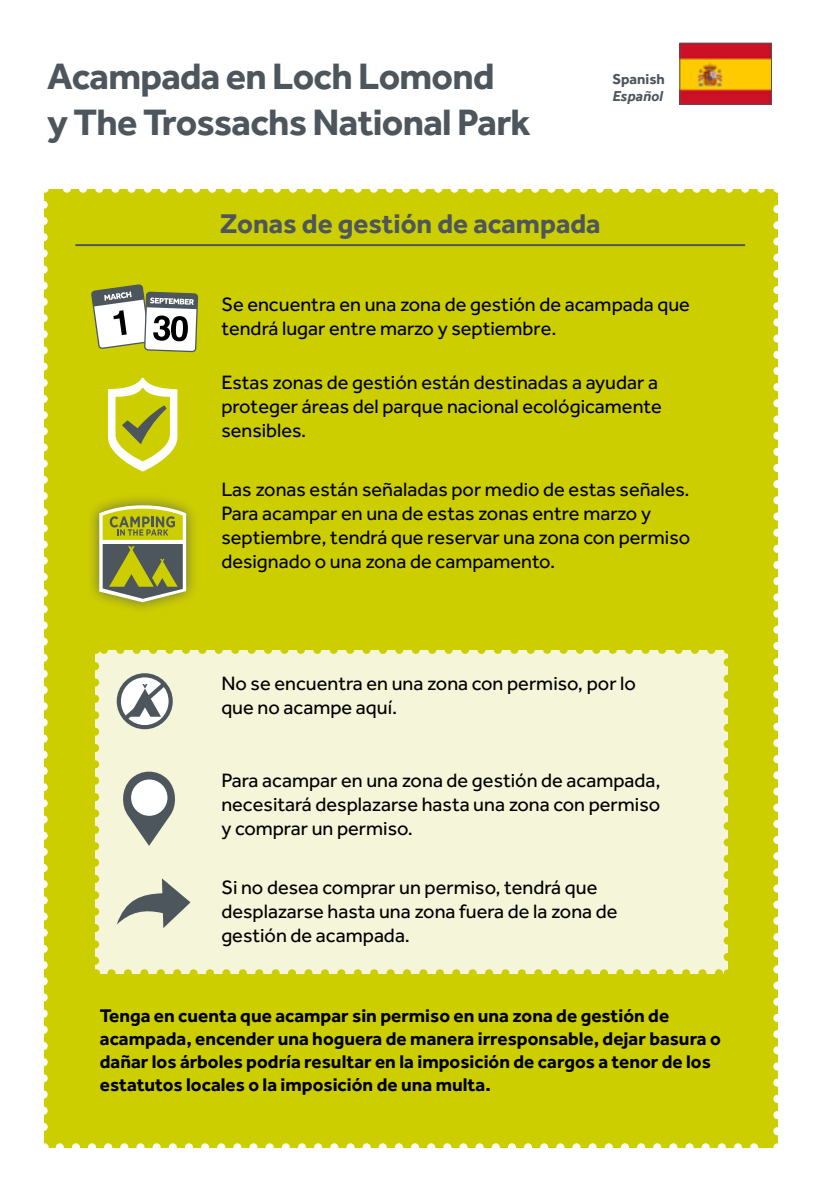
<style>
.page{position:relative;width:840px;height:1191px;background:#fff}
.page>*{position:absolute;margin:0;border:0;box-sizing:border-box;transform-origin:0 0}
.t1{font:700 38px "Effra";letter-spacing:-.02em;color:#4c565c}
.t2{font:700 28px "Effra";color:#4c565c}
.t3{font:20px/24px "Effra";color:#000}
.t4{font:700 19px/22.8px "Effra";color:#000}
.t5{font:700 14.8px "Effra";color:#4c565c}
.t6{font:italic 700 14.8px "Effra";color:#4c565c}
</style>
<div class="page">
<div style="left:44px;top:189px;width:732px;height:958px;background:#cdce00"></div>
<div style="left:95px;top:650px;width:632px;height:323px;background:#f5f5d9"></div>
<hr style="left:75px;top:244px;width:669px;height:2px;background:#4c565c">
<svg style="left:103px;top:650px;width:608px;height:4px"></svg>
<svg style="left:723px;top:650px;width:5px;height:307px"></svg>
<svg style="left:111px;top:969px;width:608px;height:5px"></svg>
<svg style="left:95px;top:666px;width:4px;height:307px"></svg>
<svg style="left:63px;top:189px;width:698px;height:4px"></svg>
<svg style="left:60px;top:1143px;width:709px;height:5px"></svg>
<svg style="left:44px;top:205px;width:4px;height:942px"></svg>
<svg style="left:773px;top:189px;width:5px;height:942px"></svg>
<img style="left:681px;top:45px;width:88px;height:58px">
<div style="left:679px;top:43px;width:92px;height:62px;border:1px solid #4c565c"></div>
<div style="left:86px;top:493px;width:113px;height:121px;background:#4c565c;opacity:.75"></div>
<svg style="left:99px;top:505px;width:87px;height:97px"></svg>
<svg style="left:90px;top:244px;width:109px;height:227px"></svg>
<div style="left:117px;top:673px;width:56px;height:56px;border:4px solid #4c565c;border-radius:50%"></div>
<svg style="left:119px;top:678px;width:51px;height:46px;background:#b9bcbd"></svg>
<svg style="left:123px;top:771px;width:52px;height:75px"></svg>
<div style="left:131px;top:779px;width:36px;height:37px;background:#fff;border-radius:50%"></div>
<svg style="left:117px;top:878px;width:73px;height:50px"></svg>
<p class="t1" style="left:47px;top:53px;width:448px">Acampada en Loch Lomond</p>
<h6 class="t5" style="left:612px;top:70px;width:54px">Spanish</h6>
<p class="t6" style="left:612px;top:88px;width:52px">Español</p>
<h2 class="t1" style="left:47px;top:99px;width:484px">y The Trossachs National Park</h2>
<h3 class="t2" style="left:220px;top:206px;width:382px">Zonas de gestión de acampada</h3>
<p class="t3" style="left:221px;top:292px;width:470px">Se encuentra en una zona de gestión de acampada que tendrá lugar entre marzo y septiembre.</p>
<p class="t3" style="left:221px;top:370px;width:442px">Estas zonas de gestión están destinadas a ayudar a proteger áreas del parque nacional ecológicamente sensibles.</p>
<p class="t3" style="left:221px;top:477px;width:470px">Las zonas están señaladas por medio de estas señales.<br>Para acampar en una de estas zonas entre marzo y septiembre, tendrá que reservar una zona con permiso designado o una zona de campamento.</p>
<p class="t3" style="left:221px;top:671px;width:416px">No se encuentra en una zona con permiso, por lo que no acampe aquí.</p>
<p class="t3" style="left:221px;top:767px;width:440px;text-align:justify">Para acampar en una zona de gestión de acampada, necesitará desplazarse hasta una zona con permiso y comprar un permiso.</p>
<p class="t3" style="left:221px;top:875px;width:397px">Si no desea comprar un permiso, tendrá que desplazarse hasta una zona fuera de la zona de gestión de acampada.</p>
<p class="t4" style="left:100px;top:1004px;width:622px">Tenga en cuenta que acampar sin permiso en una zona de gestión de acampada, encender una hoguera de manera irresponsable, dejar basura o dañar los árboles podría resultar en la imposición de cargos a tenor de los estatutos locales o la imposición de una multa.</p>
</div>
